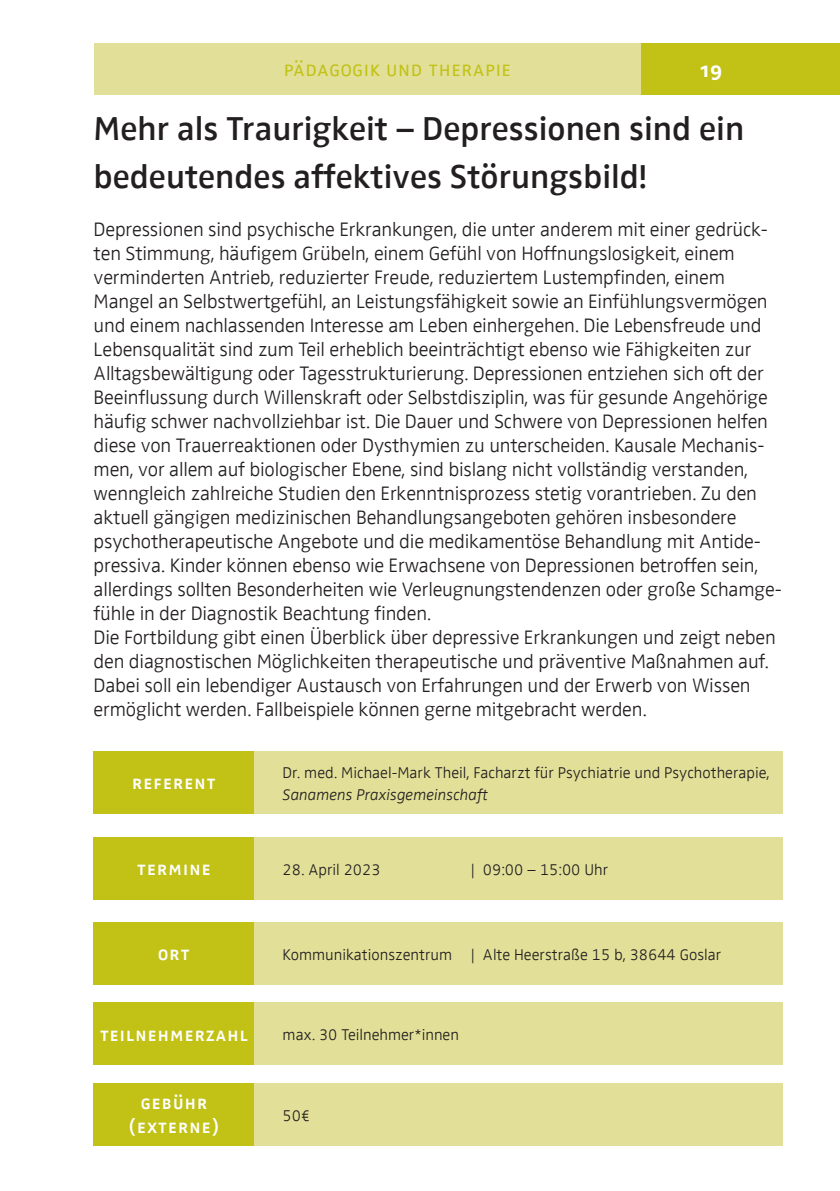
<style>
.page{position:relative;width:840px;height:1191px;background:#fff}
.page>*{position:absolute;margin:0;border:0;box-sizing:border-box;transform-origin:0 0}
.Headline_Text{font:600 34px/48px "Zwo Offc Pro";color:#231f20}
.t1{font:300 22px "Zwo Sc Offc Pro";color:#c1c116}
.t2{font:700 22px "Zwo Sc Offc Pro";color:#fff}
.Fließtext{font:300 20px/24px "Zwo Offc Pro";letter-spacing:-.01em;color:#231f20}
.t3{font:600 20px/24px "Zwo Sc Offc Pro";letter-spacing:.025em;color:#fff;text-align:center}
.Fließtext_Farbfeld{font:300 16px/22px "Zwo Offc Pro";color:#231f20}
.s1{font-style:italic}
</style>
<div class="page">
<div style="left:94px;top:44px;width:700px;height:51px;background:#e2e098"></div>
<div style="left:94px;top:922px;width:160px;height:62px;background:#c1c116"></div>
<div style="left:94px;top:1002px;width:160px;height:63px;background:#c1c116"></div>
<div style="left:94px;top:1083px;width:160px;height:62px;background:#c1c116"></div>
<div style="left:641px;top:44px;width:198px;height:51px;background:#c1c116"></div>
<div style="left:94px;top:751px;width:160px;height:62px;background:#c1c116"></div>
<div style="left:94px;top:837px;width:160px;height:62px;background:#c1c116"></div>
<div style="left:254px;top:837px;width:528px;height:62px;background:#e2e098"></div>
<div style="left:254px;top:922px;width:528px;height:62px;background:#e2e098"></div>
<div style="left:254px;top:1002px;width:528px;height:63px;background:#e2e098"></div>
<div style="left:254px;top:1083px;width:528px;height:62px;background:#e2e098"></div>
<div style="left:254px;top:751px;width:528px;height:62px;background:#e2e098"></div>
<p class="t1" style="left:283px;top:52px;width:229px">pädagogik und therapie</p>
<p class="t2" style="left:700px;top:53px;width:23px">19</p>
<p class="Headline_Text" style="left:94px;top:102px;width:651px">Mehr als Traurigkeit – Depressionen sind ein bedeutendes affektives Störungsbild!</p>
<p class="Fließtext" style="left:94px;top:216px;width:689px">Depressionen sind psychische Erkrankungen, die unter anderem mit einer gedrück&shy;ten Stimmung, häufigem Grübeln, einem Gefühl von Hoffnungslosigkeit, einem verminderten Antrieb, reduzierter Freude, reduziertem Lustempfinden, einem Mangel an Selbstwertgefühl, an Leistungsfähigkeit sowie an Einfühlungsvermögen und einem nachlassenden Interesse am Leben einhergehen. Die Lebensfreude und Lebensqualität sind zum Teil erheblich beeinträchtigt ebenso wie Fähigkeiten zur Alltagsbewältigung oder Tagesstrukturierung. Depressionen entziehen sich oft der Beeinflussung durch Willenskraft oder Selbstdisziplin, was für gesunde Angehörige häufig schwer nachvollziehbar ist. Die Dauer und Schwere von Depressionen helfen diese von Trauerreaktionen oder Dysthymien zu unterscheiden. Kausale Mechanis&shy;men, vor allem auf biologischer Ebene, sind bislang nicht vollständig verstanden, wenngleich zahlreiche Studien den Erkenntnisprozess stetig vorantrieben. Zu den aktuell gängigen medizinischen Behandlungsangeboten gehören insbesondere psychotherapeutische Angebote und die medikamentöse Behandlung mit Antide&shy;pressiva. Kinder können ebenso wie Erwachsene von Depressionen betroffen sein, allerdings sollten Besonderheiten wie Verleugnungstendenzen oder große Schamge&shy;fühle in der Diagnostik Beachtung finden.</p>
<p class="Fließtext" style="left:94px;top:624px;width:683px">Die Fortbildung gibt einen Überblick über depressive Erkrankungen und zeigt neben den diagnostischen Möglichkeiten therapeutische und präventive Maßnahmen auf.<br>Dabei soll ein lebendiger Austausch von Erfahrungen und der Erwerb von Wissen ermöglicht werden. Fallbeispiele können gerne mitgebracht werden.</p>
<p class="t3" style="left:132px;top:769px;width:86px">referent</p>
<p class="Fließtext_Farbfeld" style="left:282px;top:760px;width:488px">Dr. med. Michael-Mark Theil, Facharzt für Psychiatrie und Psychotherapie,<br><span class="s1">Sanamens Praxisgemeinschaft</span></p>
<p class="t3" style="left:137px;top:855px;width:75px">termine</p>
<p class="Fließtext_Farbfeld" style="left:282px;top:857px;width:99px">28. April 2023</p>
<p class="Fließtext_Farbfeld" style="left:470px;top:857px;width:139px">| 09:00 – 15:00 Uhr</p>
<p class="t3" style="left:158px;top:940px;width:34px">ort</p>
<p class="t3" style="left:100px;top:1020px;width:150px">teilnehmerzahl</p>
<p class="t3" style="left:128px;top:1089px;width:93px">gebühr (externe)</p>
<p class="Fließtext_Farbfeld" style="left:282px;top:942px;width:440px">Kommunikationszentrum | Alte Heerstraße 15 b, 38644 Goslar</p>
<p class="Fließtext_Farbfeld" style="left:282px;top:1022px;width:178px">max. 30 Teilnehmer*innen</p>
<p class="Fließtext_Farbfeld" style="left:282px;top:1103px;width:29px">50€</p>
</div>
